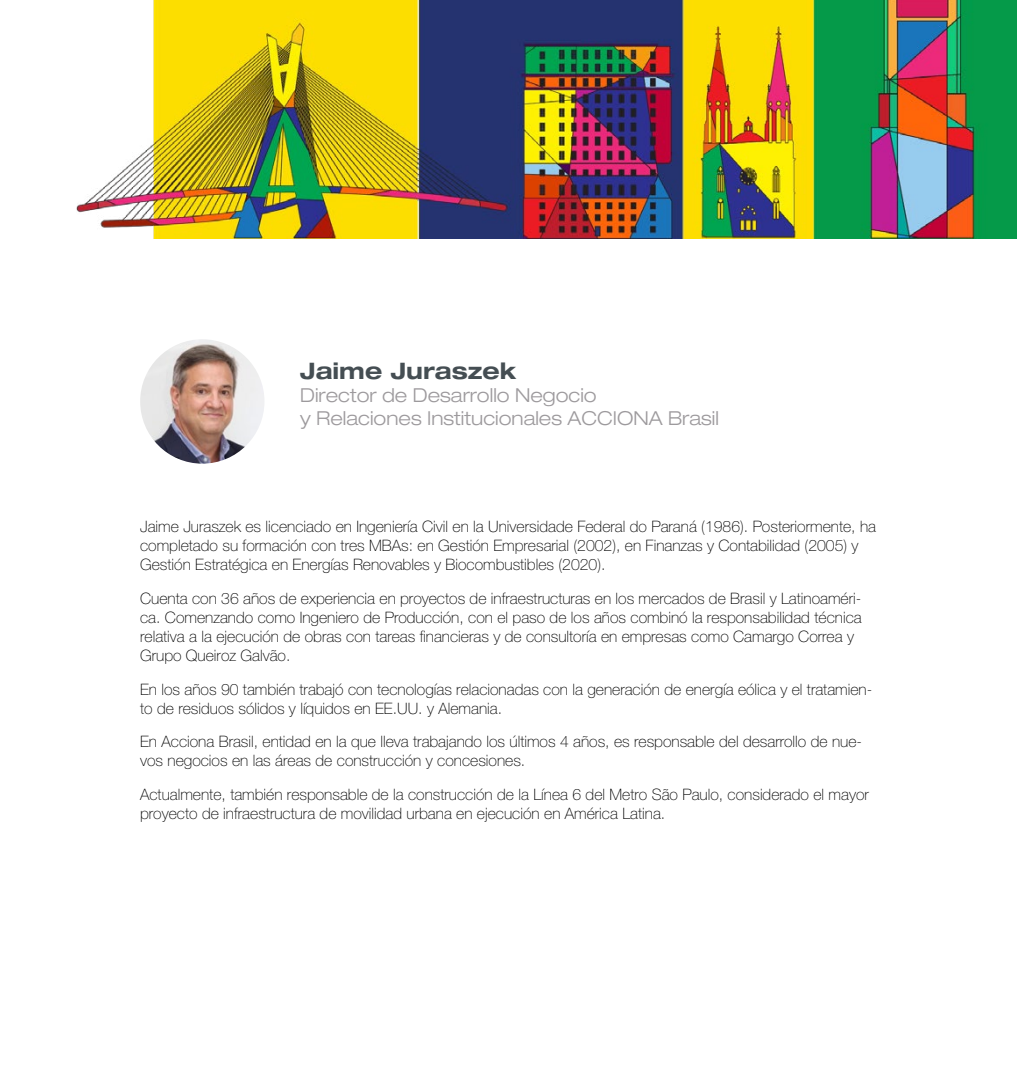
<style>
.page{position:relative;width:1017px;height:1092px;background:#fff}
.page>*{position:absolute;margin:0;border:0;box-sizing:border-box;transform-origin:0 0}
.t1{font:700 expanded 22.75px "Helvetica Neue LT Pro";color:#454e53}
.t2{font:300 expanded 19.25px/23.1px "Helvetica Neue LT Pro";color:#9d9a9d}
.t3{font:100 15.75px/18.9px "Helvetica Neue LT Pro";color:#000}
</style>
<div class="page">
<img style="left:77px;top:0;width:940px;height:238px">
<img style="left:140px;top:339px;width:124px;height:124px;border-radius:62px">
<h1 class="t1" style="left:300px;top:356px;width:218px">Jaime Juraszek</h1>
<p class="t2" style="left:300px;top:383px;width:420px">Director de Desarrollo Negocio<br>y Relaciones Institucionales ACCIONA Brasil</p>
<p class="t3" style="left:140px;top:517px;width:737px">Jaime Juraszek es licenciado en Ingeniería Civil en la Universidade Federal do Paraná (1986). Posteriormente, ha completado su formación con tres MBAs: en Gestión Empresarial (2002), en Finanzas y Contabilidad (2005) y<br>Gestión Estratégica en Energías Renovables y Biocombustibles (2020).</p>
<p class="t3" style="left:140px;top:589px;width:723px">Cuenta con 36 años de experiencia en proyectos de infraestructuras en los mercados de Brasil y Latinoaméri&shy;ca. Comenzando como Ingeniero de Producción, con el paso de los años combinó la responsabilidad técnica relativa a la ejecución de obras con tareas financieras y de consultoría en empresas como Camargo Correa y Grupo Queiroz Galvão.</p>
<p class="t3" style="left:140px;top:679px;width:734px">En los años 90 también trabajó con tecnologías relacionadas con la generación de energía eólica y el tratamien&shy;to de residuos sólidos y líquidos en EE.UU. y Alemania.</p>
<p class="t3" style="left:140px;top:732px;width:723px">En Acciona Brasil, entidad en la que lleva trabajando los últimos 4 años, es responsable del desarrollo de nue&shy;vos negocios en las áreas de construcción y concesiones.</p>
<p class="t3" style="left:140px;top:784px;width:730px">Actualmente, también responsable de la construcción de la Línea 6 del Metro São Paulo, considerado el mayor proyecto de infraestructura de movilidad urbana en ejecución en América Latina.</p>
</div>
